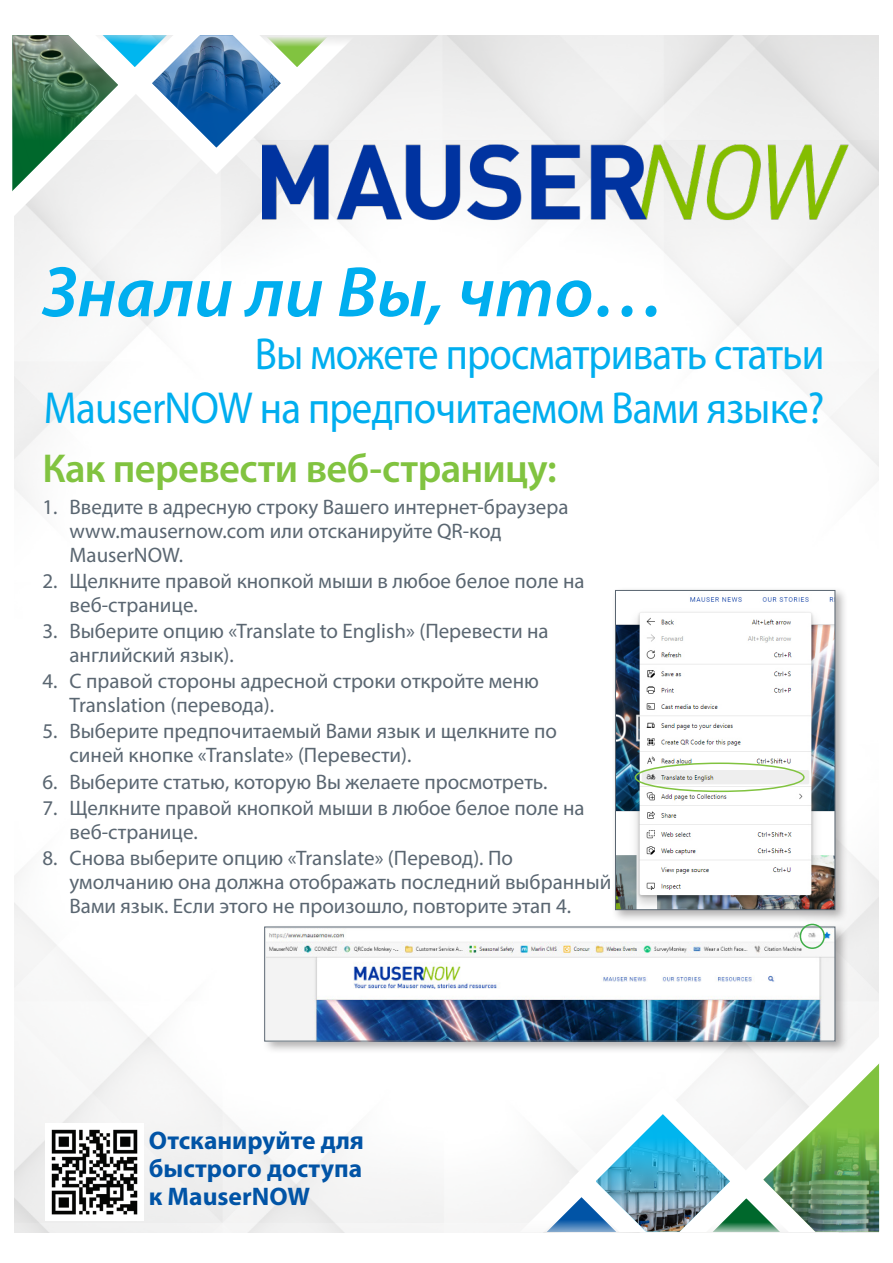
<style>
.page{position:relative;width:893px;height:1263px;background:#fff}
.page>*{position:absolute;margin:0;border:0;box-sizing:border-box;transform-origin:0 0}
.t1{font:italic 600 72px "Myriad Pro";color:#00aeef}
.t2{font:45px/54px "Myriad Pro";letter-spacing:-.02em;color:#00aeef;text-align:right;scale:.91 1}
.t3{font:600 40.5px "Myriad Pro";letter-spacing:-.015em;color:#81c340}
.t4{font:700 25.5px/27.8px "Myriad Pro";color:#0154a6;text-align:justify}
.t5{font:21px/24px "Myriad Pro";color:#5a6671}
</style>
<div class="page">
<img style="left:15px;top:431px;width:864px;height:801px">
<img style="left:45px;top:1123px;width:98px;height:98px">
<svg style="left:12px;top:35px;width:378px;height:227px"></svg>
<img style="left:263px;top:144px;width:608px;height:79px">
<div style="left:261px;top:923px;width:587px;height:131px;background:#231f20;opacity:.35"></div>
<img style="left:266px;top:929px;width:567px;height:110px">
<div style="left:264px;top:926px;width:571px;height:115px;border:1px solid #5a6671"></div>
<div style="left:612px;top:587px;width:236px;height:336px;background:#231f20;opacity:.35"></div>
<img style="left:617px;top:592px;width:216px;height:316px">
<div style="left:615px;top:590px;width:220px;height:320px;border:1px solid #5a6671"></div>
<div style="left:635px;top:762px;width:170px;height:30px;border:2px solid #81c340;border-radius:50%"></div>
<div style="left:800px;top:924px;width:25px;height:25px;border:2px solid #40ae49;border-radius:50%"></div>
<img style="left:486px;top:999px;width:393px;height:232px">
<p class="t1" style="left:43px;top:246px;width:624px">Знали ли Вы, что…</p>
<p class="t2" style="left:44px;top:327px;width:859px">Вы можете просматривать статьи<br>MauserNOW на предпочитаемом Вами языке?</p>
<p class="t3" style="left:43px;top:443px;width:516px">Как перевести веб-страницу:</p>
<p class="t5" style="left:70px;top:494px;width:500px;text-indent:-27px">1. Введите в адресную строку Вашего интернет-браузера www.mausernow.com или отсканируйте QR-код<br>MauserNOW.</p>
<p class="t5" style="left:70px;top:568px;width:517px;text-indent:-27px">2. Щелкните правой кнопкой мыши в любое белое поле на веб-странице.</p>
<p class="t5" style="left:70px;top:619px;width:481px;text-indent:-27px">3. Выберите опцию «Translate to English» (Перевести на английский язык).</p>
<p class="t5" style="left:70px;top:669px;width:471px;text-indent:-27px">4. С правой стороны адресной строки откройте меню<br>Translation (перевода).</p>
<p class="t5" style="left:70px;top:719px;width:489px;text-indent:-27px">5. Выберите предпочитаемый Вами язык и щелкните по синей кнопке «Translate» (Перевести).</p>
<p class="t5" style="left:43px;top:769px;width:507px">6. Выберите статью, которую Вы желаете просмотреть.</p>
<p class="t5" style="left:70px;top:795px;width:517px;text-indent:-27px">7. Щелкните правой кнопкой мыши в любое белое поле на веб-странице.</p>
<p class="t5" style="left:70px;top:845px;width:543px;text-indent:-27px">8. Снова выберите опцию «Translate» (Перевод). По умолчанию она должна отображать последний выбранный<br>Вами язык. Если этого не произошло, повторите этап 4.</p>
<p class="t4" style="left:149px;top:1126px;width:217px">Отсканируйте для быстрого доступа к MauserNOW</p>
</div>
